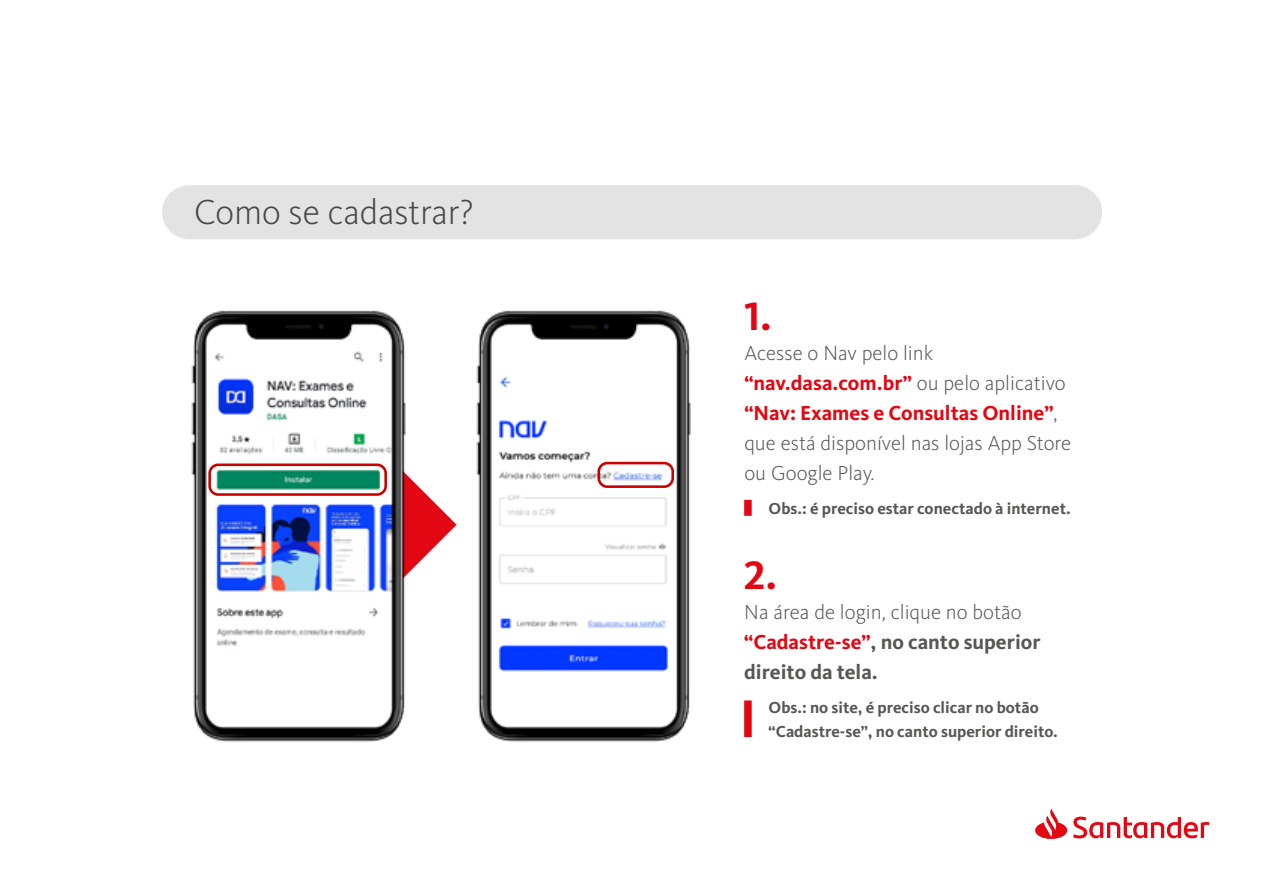
<style>
.page{position:relative;width:1263px;height:893px;background:#fff}
.page>*{position:absolute;margin:0;border:0;box-sizing:border-box;transform-origin:0 0}
.t1{font:700 41.1px "Kievit OT";color:#e30613}
.t2{font:300 36px "Kievit OT";letter-spacing:-.005em;color:#474746}
.t3{font:300 21px/30px "Kievit OT";color:#575756}
.t4{font:700 21px/30px "Kievit OT";color:#575756}
.t5{font:700 16.5px/24px "Kievit OT";color:#575756}
.s1{font-weight:700;color:#e30613}
.s2{font-weight:300}
.s3{color:#e30613}
</style>
<div class="page">
<svg style="left:423px;top:491px;width:34px;height:67px"></svg>
<img style="left:476px;top:310px;width:215px;height:432px">
<img style="left:191px;top:310px;width:232px;height:432px">
<div style="left:597px;top:462px;width:77px;height:26px;border:3px solid #cd0000;border-radius:9px"></div>
<div style="left:208px;top:463px;width:179px;height:33px;border:3px solid #cd0000;border-radius:9px"></div>
<div style="left:189px;top:185px;width:886px;height:54px;background:#e3e3e3"></div>
<div style="left:744px;top:700px;width:8px;height:37px;background:#e30613"></div>
<div style="left:744px;top:500px;width:8px;height:16px;background:#e30613"></div>
<svg style="left:1035px;top:808px;width:174px;height:31px"></svg>
<h2 class="t2" style="left:194px;top:192px;width:281px">Como se cadastrar?</h2>
<h1 class="t1" style="left:744px;top:291px;width:29px">1.</h1>
<p class="t3" style="left:744px;top:338px;width:328px">Acesse o Nav pelo link <span class="s1">“nav.dasa.com.br”</span> ou pelo aplicativo <span class="s1">“Nav: Exames e Consultas Online”</span>, que está disponível nas lojas App Store ou Google Play.</p>
<p class="t5" style="left:769px;top:496px;width:304px">Obs.: é preciso estar conectado à internet.</p>
<h1 class="t1" style="left:744px;top:551px;width:34px">2.</h1>
<p class="t4" style="left:744px;top:597px;width:298px"><span class="s2">Na área de login, clique no botão </span><span class="s3">“Cadastre-se”</span>, no canto superior direito da tela.</p>
<p class="t5" style="left:769px;top:695px;width:291px">Obs.: no site, é preciso clicar no botão “Cadastre-se”, no canto superior direito.</p>
</div>
